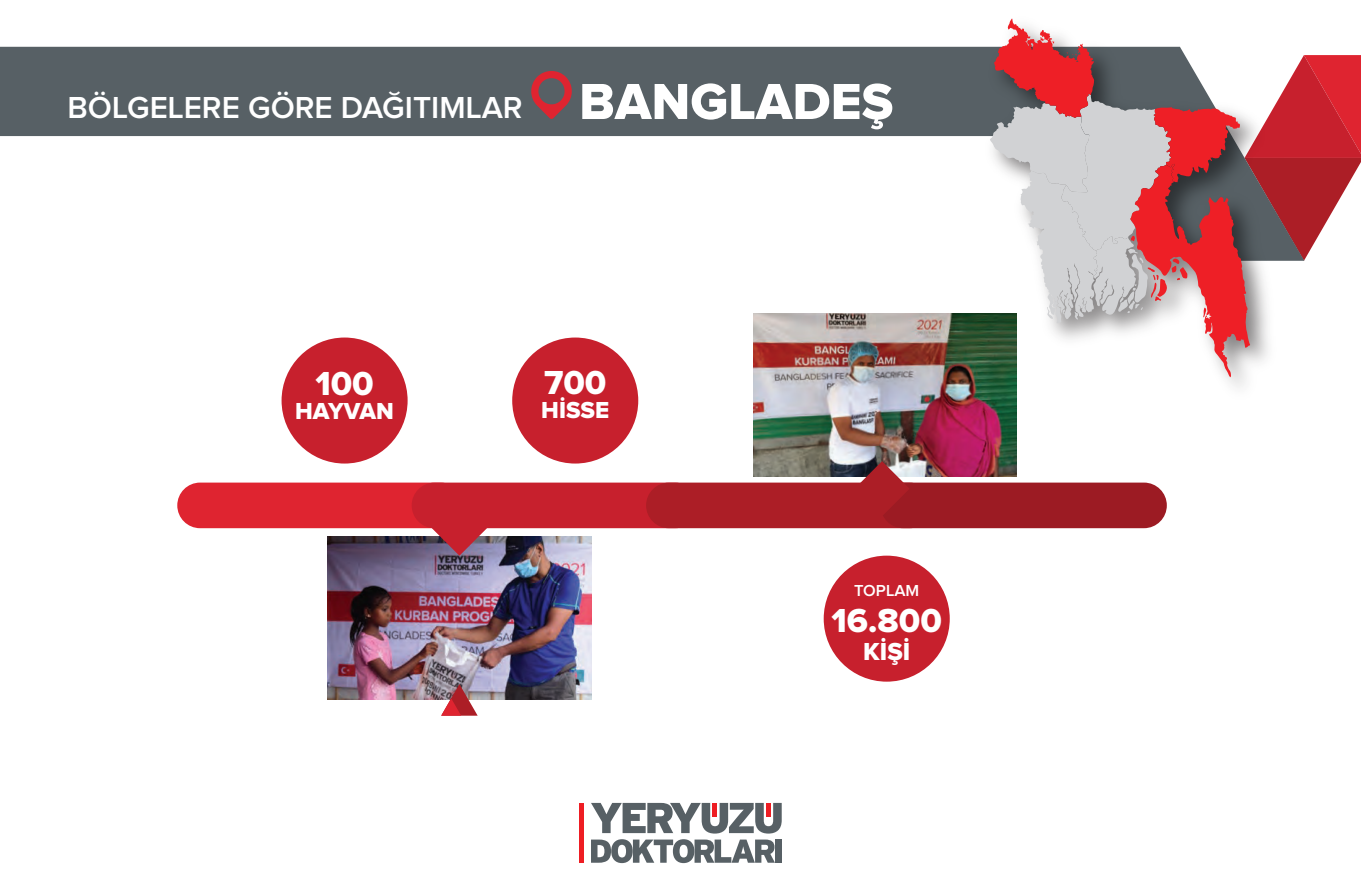
<style>
.page{position:relative;width:1361px;height:893px;background:#fff}
.page>*{position:absolute;margin:0;border:0;box-sizing:border-box;transform-origin:0 0}
.t1{font:34.5px "Proxima Nova Extrabld";color:#fff}
.t2{font:600 31.5px "Proxima Nova";color:#fff}
.t3{font:25.5px "Proxima Nova Extrabld";color:#fff}
.t4{font:24px "Proxima Nova Extrabld";color:#fff}
.t5{font:600 16.5px "Proxima Nova";color:#fff}
.s1{font-family:"Proxima Nova Extrabld";font-weight:400;font-size:52.5px}
</style>
<div class="page">
<div style="left:579px;top:803px;width:5px;height:60px;background:#ee1d23"></div>
<svg style="left:591px;top:803px;width:191px;height:60px"></svg>
<img style="left:328px;top:537px;width:263px;height:163px">
<svg style="left:441px;top:684px;width:37px;height:32px"></svg>
<div style="left:177px;top:483px;width:286px;height:45px;background:#df2430;border-radius:23px"></div>
<div style="left:412px;top:483px;width:286px;height:45px;background:#c7202d;border-radius:23px"></div>
<svg style="left:432px;top:528px;width:55px;height:28px"></svg>
<div style="left:646px;top:483px;width:286px;height:45px;background:#ac1e26;border-radius:23px"></div>
<div style="left:880px;top:483px;width:287px;height:45px;background:#9c1b23;border-radius:23px"></div>
<div style="left:823px;top:556px;width:126px;height:126px;background:#c7202d;border-radius:50%"></div>
<img style="left:753px;top:313px;width:263px;height:163px">
<svg style="left:854px;top:461px;width:55px;height:55px"></svg>
<div style="left:281px;top:338px;width:127px;height:126px;background:#c7202d;border-radius:50%"></div>
<div style="left:512px;top:338px;width:126px;height:126px;background:#c7202d;border-radius:50%"></div>
<div style="left:0;top:47px;width:977px;height:90px;background:#576065"></div>
<svg style="left:529px;top:69px;width:45px;height:50px"></svg>
<img style="left:977px;top:46px;width:270px;height:364px">
<svg style="left:989px;top:18px;width:372px;height:360px"></svg>
<p class="t2" style="left:68px;top:93px;width:827px">BÖLGELERE GÖRE DAĞITIMLAR <span class="s1">BANGLADEŞ</span></p>
<p class="t1" style="left:315px;top:368px;width:60px">100</p>
<p class="t4" style="left:295px;top:400px;width:100px">HAYVAN</p>
<p class="t1" style="left:544px;top:366px;width:64px">700</p>
<p class="t4" style="left:541px;top:399px;width:70px">HİSSE</p>
<p class="t5" style="left:854px;top:582px;width:67px">TOPLAM</p>
<p class="t1" style="left:831px;top:604px;width:112px">16.800</p>
<p class="t3" style="left:863px;top:640px;width:49px">KİŞİ</p>
</div>
